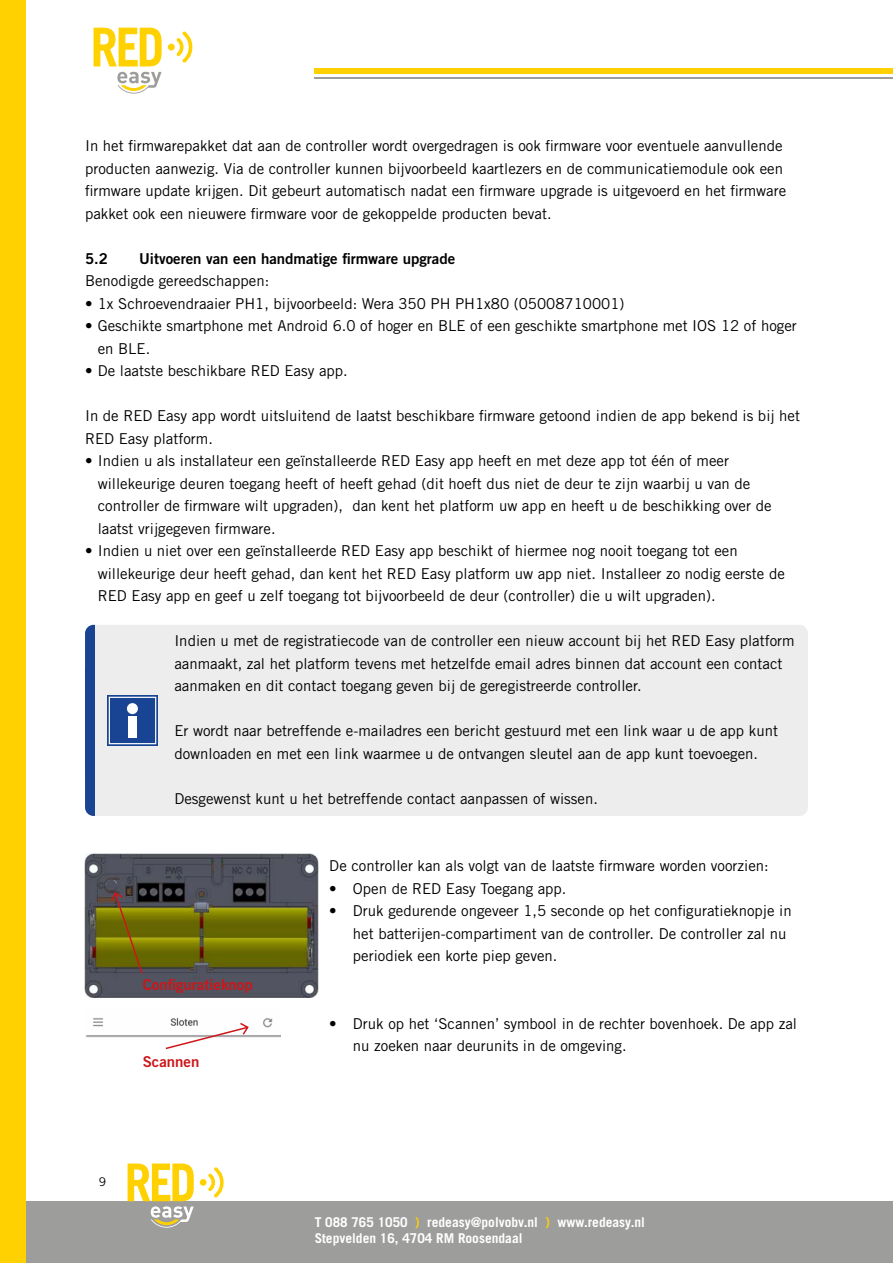
<style>
.page{position:relative;width:893px;height:1263px;background:#fff}
.page>*{position:absolute;margin:0;border:0;box-sizing:border-box;transform-origin:0 0}
.t1{font:15px/22.5px "Trade Gothic LT Std";color:#000}
.t2{font:15px "Trade Gothic LT Std Bd 2";color:#000}
.t3{font:15px "Trade Gothic LT Std Bd 2";color:#cd1619}
.t4{font:700 13.5px/16.2px "Trade Gothic LT Std";color:#fff}
.t5{font:12px "Trade Gothic LT Std";color:#000}
.s1{color:#ffd100}
</style>
<div class="page">
<div style="left:0;top:1201px;width:893px;height:62px;background:#9d9d9c"></div>
<hr style="left:315px;top:77px;width:578px;height:2px;background:#9d9d9c">
<div style="left:315px;top:68px;width:578px;height:6px;background:#ffd100"></div>
<div style="left:0;top:0;width:26px;height:1263px;background:#ffd100"></div>
<svg style="left:117px;top:72px;width:45px;height:22px"></svg>
<svg style="left:94px;top:28px;width:68px;height:38px"></svg>
<div style="left:168px;top:44px;width:7px;height:6px;background:#ffd100;border-radius:50%"></div>
<svg style="left:176px;top:31px;width:16px;height:32px"></svg>
<svg style="left:128px;top:1163px;width:66px;height:65px"></svg>
<div style="left:200px;top:1179px;width:6px;height:7px;background:#ffd100;border-radius:50%"></div>
<svg style="left:208px;top:1167px;width:16px;height:30px"></svg>
<div style="left:85px;top:625px;width:723px;height:191px;background:#ededed;border-radius:9px"></div>
<div style="left:85px;top:666px;width:9px;height:109px;background:#184493"></div>
<div style="left:107px;top:695px;width:51px;height:51px;background:#184493"></div>
<div style="left:109px;top:697px;width:47px;height:47px;border:1px solid #fff"></div>
<div style="left:128px;top:716px;width:9px;height:22px;background:#fff"></div>
<div style="left:127px;top:703px;width:11px;height:11px;background:#fff;border-radius:50%"></div>
<div style="left:85px;top:625px;width:9px;height:25px;background:#184493"></div>
<div style="left:85px;top:648px;width:9px;height:25px;background:#184493"></div>
<div style="left:85px;top:765px;width:9px;height:26px;background:#184493"></div>
<div style="left:85px;top:789px;width:9px;height:27px;background:#184493"></div>
<img style="left:84px;top:853px;width:234px;height:145px">
<img style="left:85px;top:1017px;width:196px;height:21px">
<svg style="left:110px;top:891px;width:34px;height:84px;background:#6c6317"></svg>
<svg style="left:164px;top:1021px;width:86px;height:29px"></svg>
<p class="t1" style="left:85px;top:134px;width:703px">In het firmwarepakket dat aan de controller wordt overgedragen is ook firmware voor eventuele aanvullende producten aanwezig. Via de controller kunnen bijvoorbeeld kaartlezers en de communicatiemodule ook een firmware update krijgen. Dit gebeurt automatisch nadat een firmware upgrade is uitgevoerd en het firmware pakket ook een nieuwere firmware voor de gekoppelde producten bevat.</p>
<p class="t2" style="left:85px;top:249px;width:24px">5.2</p>
<p class="t2" style="left:139px;top:249px;width:318px">Uitvoeren van een handmatige firmware upgrade</p>
<p class="t1" style="left:85px;top:269px;width:186px">Benodigde gereedschappen:</p>
<p class="t1" style="left:85px;top:292px;width:541px">• 1x Schroevendraaier PH1, bijvoorbeeld: Wera 350 PH PH1x80 (05008710001)</p>
<p class="t1" style="left:98px;top:314px;width:701px;text-indent:-13px">• Geschikte smartphone met Android 6.0 of hoger en BLE of een geschikte smartphone met IOS 12 of hoger en BLE.</p>
<p class="t1" style="left:85px;top:359px;width:264px">• De laatste beschikbare RED Easy app.</p>
<p class="t1" style="left:85px;top:404px;width:716px">In de RED Easy app wordt uitsluitend de laatst beschikbare firmware getoond indien de app bekend is bij het<br>RED Easy platform.</p>
<p class="t1" style="left:98px;top:449px;width:675px;text-indent:-13px">• Indien u als installateur een geïnstalleerde RED Easy app heeft en met deze app tot één of meer willekeurige deuren toegang heeft of heeft gehad (dit hoeft dus niet de deur te zijn waarbij u van de controller de firmware wilt upgraden), dan kent het platform uw app en heeft u de beschikking over de laatst vrijgegeven firmware.</p>
<p class="t1" style="left:98px;top:539px;width:688px;text-indent:-13px">• Indien u niet over een geïnstalleerde RED Easy app beschikt of hiermee nog nooit toegang tot een willekeurige deur heeft gehad, dan kent het RED Easy platform uw app niet. Installeer zo nodig eerste de<br>RED Easy app en geef u zelf toegang tot bijvoorbeeld de deur (controller) die u wilt upgraden).</p>
<p class="t1" style="left:174px;top:629px;width:622px">Indien u met de registratiecode van de controller een nieuw account bij het RED Easy platform aanmaakt, zal het platform tevens met hetzelfde email adres binnen dat account een contact aanmaken en dit contact toegang geven bij de geregistreerde controller.</p>
<p class="t1" style="left:174px;top:719px;width:605px">Er wordt naar betreffende e-mailadres een bericht gestuurd met een link waar u de app kunt downloaden en met een link waarmee u de ontvangen sleutel aan de app kunt toevoegen.</p>
<p class="t1" style="left:174px;top:787px;width:425px">Desgewenst kunt u het betreffende contact aanpassen of wissen.</p>
<p class="t3" style="left:143px;top:975px;width:112px">Configuratieknop</p>
<p class="t3" style="left:143px;top:1052px;width:58px">Scannen</p>
<p class="t5" style="left:99px;top:1175px;width:9px">9</p>
<p class="t1" style="left:329px;top:854px;width:441px">De controller kan als volgt van de laatste firmware worden voorzien:</p>
<p class="t1" style="left:329px;top:877px;width:239px">• Open de RED Easy Toegang app.</p>
<p class="t1" style="left:353px;top:899px;width:440px;text-indent:-24px">• Druk gedurende ongeveer 1,5 seconde op het configuratieknopje in het batterijen-compartiment van de controller. De controller zal nu periodiek een korte piep geven.</p>
<p class="t1" style="left:353px;top:1012px;width:446px;text-indent:-24px">• Druk op het ‘Scannen’ symbool in de rechter bovenhoek. De app zal nu zoeken naar deurunits in de omgeving.</p>
<p class="t4" style="left:315px;top:1214px;width:332px">T 088 765 1050 <span class="s1">)</span> redeasy@polvobv.nl <span class="s1">)</span> www.redeasy.nl<br>Stepvelden 16, 4704 RM Roosendaal</p>
</div>
